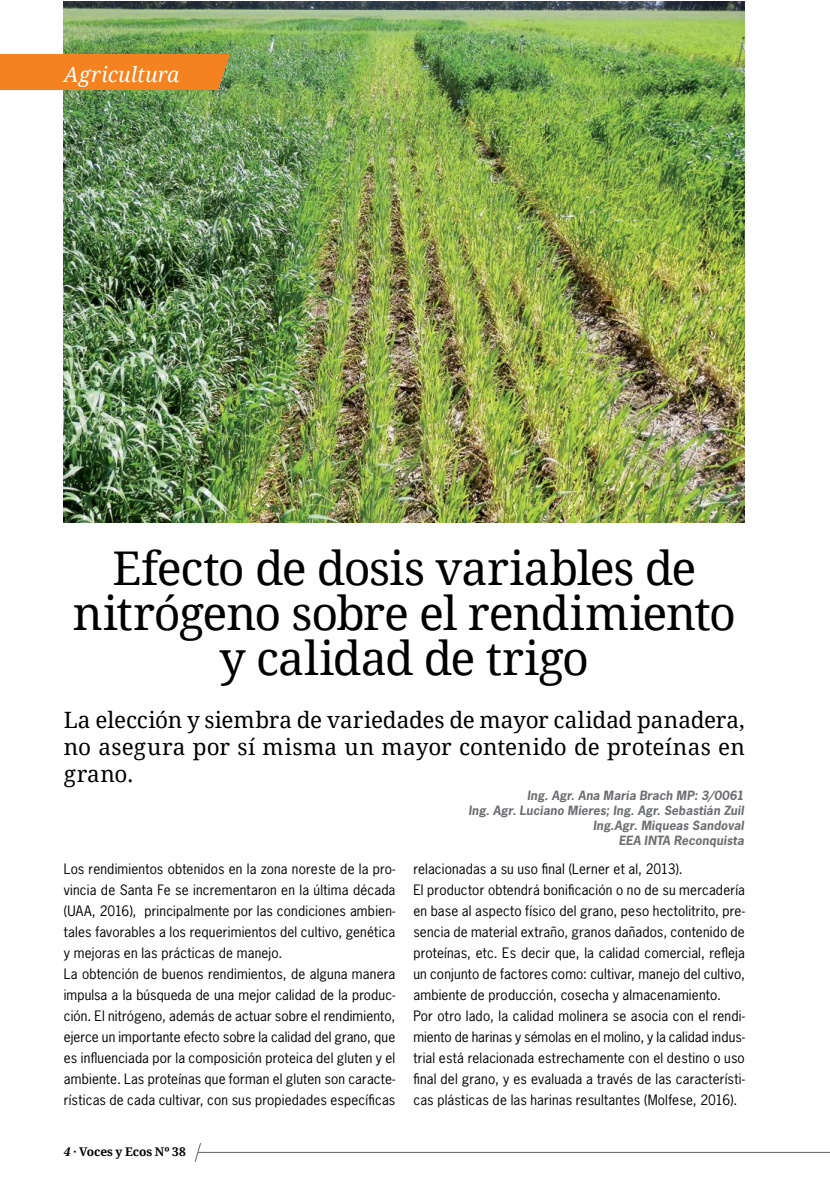
<style>
.page{position:relative;width:830px;height:1191px;background:#fff}
.page>*{position:absolute;margin:0;border:0;box-sizing:border-box;transform-origin:0 0}
.t1{font:46.5px/45px "Droid Serif";letter-spacing:-.025em;color:#000;text-align:center}
.t2{font:22.5px/27px "Droid Serif";letter-spacing:.01em;color:#000;text-align:justify}
.t3{font:italic 21px "Droid Serif";letter-spacing:.005em;color:#fff}
.t4{font:13.5px/21px "News Gothic Std";letter-spacing:.01em;color:#000}
.t5{font:italic 700 12px/15px "News Gothic Std";letter-spacing:.01em;color:#6d6e71;text-align:right}
.t6{font:700 12px "Droid Serif";letter-spacing:-.005em;color:#000}
.s1{font-style:italic}
</style>
<div class="page">
<hr style="left:198px;top:1151px;width:631px;height:2px;background:#6d6e71">
<svg style="left:194px;top:1143px;width:8px;height:19px"></svg>
<img style="left:64px;top:1px;width:680px;height:521px">
<div style="left:0;top:54px;width:230px;height:36px;background:#f58220"></div>
<h3 class="t3" style="left:64px;top:62px;width:117px">Agricultura</h3>
<h1 class="t1" style="left:73px;top:546px;width:664px">Efecto de dosis variables de nitrógeno sobre el rendimiento y calidad de trigo</h1>
<h2 class="t2" style="left:64px;top:706px;width:682px">La elección y siembra de variedades de mayor calidad panadera, no asegura por sí misma un mayor contenido de proteínas en grano.</h2>
<p class="t5" style="left:468px;top:787px;width:277px">Ing. Agr. Ana María Brach MP: 3/0061<br>Ing. Agr. Luciano Mieres; Ing. Agr. Sebastián Zuil Ing.Agr. Miqueas Sandoval<br>EEA INTA Reconquista</p>
<p class="t4" style="left:64px;top:858px;width:333px">Los rendimientos obtenidos en la zona noreste de la pro&shy;vincia de Santa Fe se incrementaron en la última década (UAA, 2016), principalmente por las condiciones ambien&shy;tales favorables a los requerimientos del cultivo, genética y mejoras en las prácticas de manejo.<br>La obtención de buenos rendimientos, de alguna manera impulsa a la búsqueda de una mejor calidad de la produc&shy;ción. El nitrógeno, además de actuar sobre el rendimiento, ejerce un importante efecto sobre la calidad del grano, que es influenciada por la composición proteica del gluten y el ambiente. Las proteínas que forman el gluten son caracte&shy;rísticas de cada cultivar, con sus propiedades específicas</p>
<p class="t4" style="left:413px;top:858px;width:333px">relacionadas a su uso final (Lerner et al, 2013).<br>El productor obtendrá bonificación o no de su mercadería en base al aspecto físico del grano, peso hectolitrito, pre&shy;sencia de material extraño, granos dañados, contenido de proteínas, etc. Es decir que, la calidad comercial, refleja un conjunto de factores como: cultivar, manejo del cultivo, ambiente de producción, cosecha y almacenamiento.<br>Por otro lado, la calidad molinera se asocia con el rendi&shy;miento de harinas y sémolas en el molino, y la calidad indus&shy;trial está relacionada estrechamente con el destino o uso final del grano, y es evaluada a través de las característi&shy;cas plásticas de las harinas resultantes (Molfese, 2016).</p>
<p class="t6" style="left:64px;top:1145px;width:123px"><span class="s1">4</span> · Voces y Ecos Nº 38</p>
</div>
